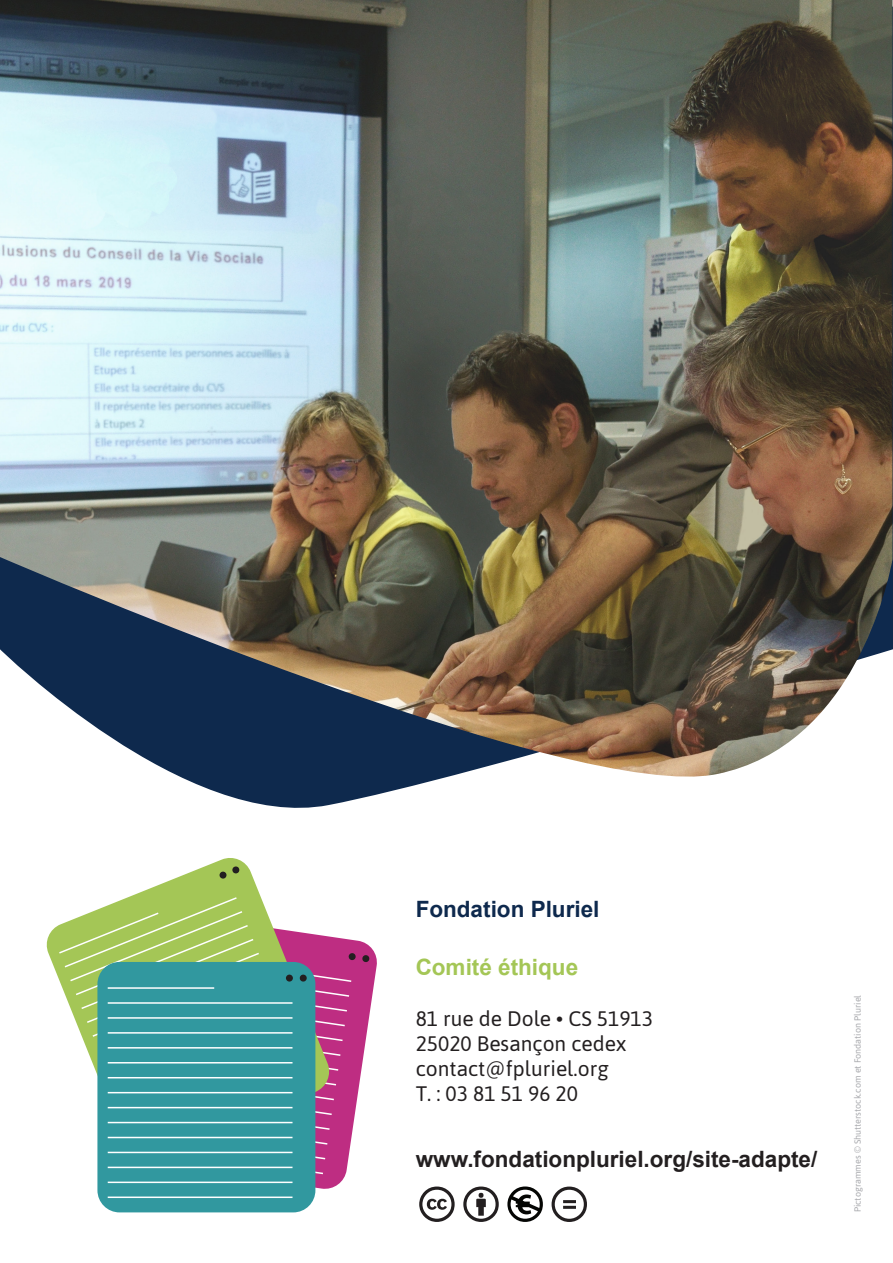
<style>
.page{position:relative;width:893px;height:1263px;background:#fff}
.page>*{position:absolute;margin:0;border:0;box-sizing:border-box;transform-origin:0 0}
.t1{font:700 22.5px "Arial";color:#231f20}
.t2{font:700 22.5px "Arial";color:#0e294d}
.t3{font:700 22.5px "Arial";color:#a4c656}
.t4{font:21px "Asap";color:#231f20}
.t5{font:9px "Asap";color:#a8a9ad}
</style>
<div class="page">
<svg style="left:315px;top:937px;width:62px;height:253px"></svg>
<svg style="left:315px;top:938px;width:38px;height:237px;background:#c23a8a"></svg>
<div style="left:348px;top:953px;width:8px;height:7px;background:#231f20;border-radius:50%"></div>
<svg style="left:362px;top:955px;width:8px;height:7px"></svg>
<svg style="left:46px;top:858px;width:286px;height:303px"></svg>
<svg style="left:57px;top:896px;width:254px;height:253px"></svg>
<svg style="left:219px;top:866px;width:21px;height:13px"></svg>
<div style="left:97px;top:962px;width:218px;height:250px;background:#31989f;border-radius:22px"></div>
<hr style="left:108px;top:987px;width:106px;height:2px;background:#fff">
<hr style="left:108px;top:1002px;width:184px;height:2px;background:#fff">
<hr style="left:108px;top:1017px;width:184px;height:2px;background:#fff">
<hr style="left:108px;top:1032px;width:184px;height:1px;background:#fff">
<hr style="left:108px;top:1047px;width:184px;height:1px;background:#fff">
<hr style="left:108px;top:1062px;width:184px;height:1px;background:#fff">
<hr style="left:108px;top:1077px;width:184px;height:1px;background:#fff">
<hr style="left:108px;top:1092px;width:184px;height:1px;background:#fff">
<hr style="left:108px;top:1107px;width:184px;height:1px;background:#fff">
<hr style="left:108px;top:1122px;width:184px;height:1px;background:#fff">
<hr style="left:108px;top:1137px;width:184px;height:1px;background:#fff">
<hr style="left:108px;top:1152px;width:184px;height:1px;background:#fff">
<hr style="left:108px;top:1167px;width:184px;height:1px;background:#fff">
<hr style="left:108px;top:1181px;width:184px;height:2px;background:#fff">
<hr style="left:108px;top:1196px;width:184px;height:2px;background:#fff">
<div style="left:286px;top:974px;width:7px;height:7px;background:#231f20;border-radius:50%"></div>
<svg style="left:299px;top:974px;width:8px;height:8px"></svg>
<img style="left:0;top:0;width:892px;height:803px">
<svg style="left:419px;top:1186px;width:168px;height:36px"></svg>
<p class="t2" style="left:416px;top:893px;width:185px">Fondation Pluriel</p>
<p class="t3" style="left:416px;top:951px;width:164px">Comité éthique</p>
<p class="t4" style="left:416px;top:1004px;width:239px">81 rue de Dole • CS 51913</p>
<p class="t4" style="left:416px;top:1029px;width:212px">25020 Besançon cedex</p>
<p class="t4" style="left:416px;top:1055px;width:195px">contact@fpluriel.org</p>
<p class="t4" style="left:416px;top:1080px;width:164px">T. : 03 81 51 96 20</p>
<p class="t1" style="left:416px;top:1143px;width:403px">www.fondationpluriel.org/site-adapte/</p>
<p class="t5" style="left:852px;top:1212px;width:219px;rotate:-90deg">Pictogrammes © Shutterstock.com et Fondation Pluriel</p>
</div>
